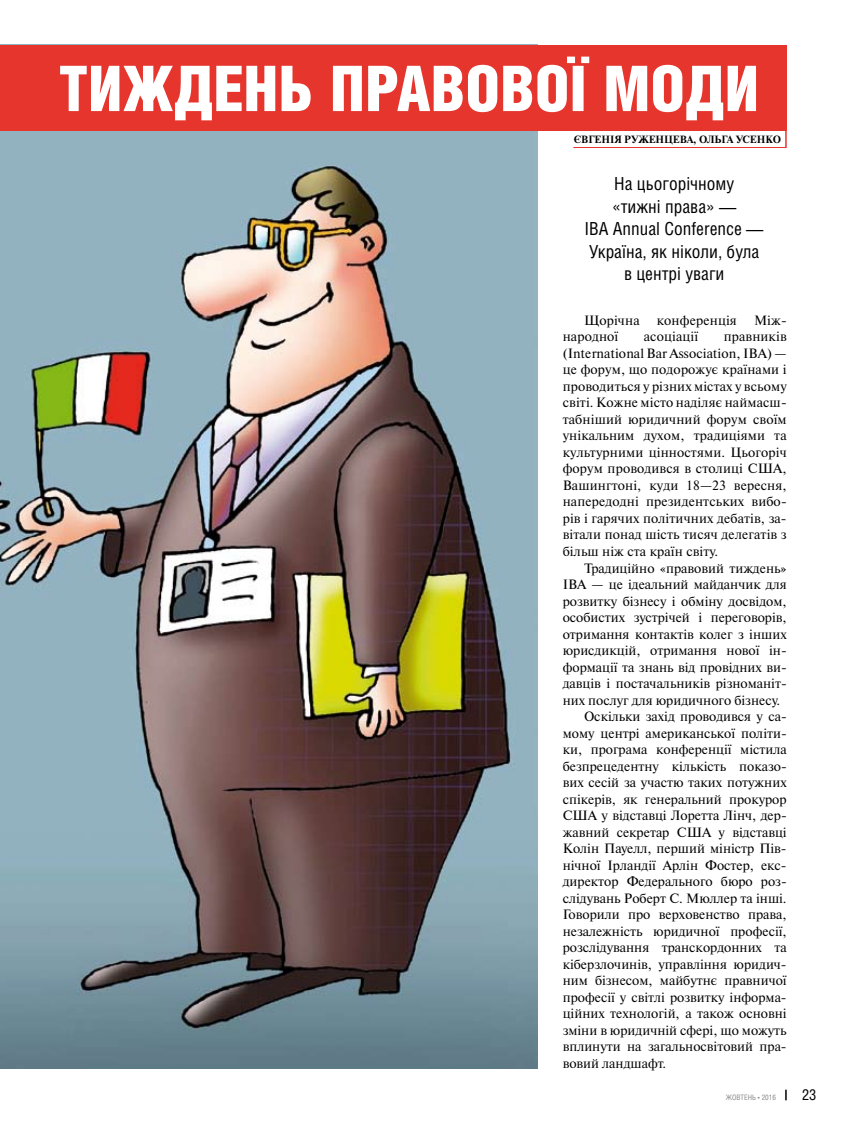
<style>
.page{position:relative;width:859px;height:1132px;background:#fff}
.page>*{position:absolute;margin:0;border:0;box-sizing:border-box;transform-origin:0 0}
.t1{font:900 63px "Helios Cond";color:#fff}
.t2{font:18px/22.5px "Helios Cond";color:#000;text-align:center}
.t3{font:15px "Helios Cond";color:#000}
.t4{font:13.5px/16.5px "Newton C";color:#000;text-align:justify}
.t5{font:700 10.5px "Newton C";color:#000}
.t6{font:7.5px "Helios Cond";color:#87888a}
</style>
<div class="page">
<svg style="left:785px;top:1089px;width:2px;height:10px"></svg>
<img style="left:0;top:130px;width:537px;height:937px">
<hr style="left:785px;top:98px;width:2px;height:49px;background:#e5352d">
<hr style="left:573px;top:147px;width:214px;height:1px;background:#e5352d">
<div style="left:0;top:45px;width:787px;height:85px;background:#e5352d"></div>
<h1 class="t1" style="left:59px;top:53px;width:701px">Тиждень правової моди</h1>
<p class="t5" style="left:574px;top:134px;width:60px">Євгенія РУЖЕНЦЕ</p>
<p class="t5" style="left:680px;top:134px;width:65px">ВА, Ольга УСЕНК</p>
<p class="t5" style="left:773px;top:134px;width:10px">О</p>
<h2 class="t2" style="left:585px;top:172px;width:180px">На цьогорічному<br>«тижні права» —<br>IBA Annual Conference —<br>Україна, як ніколи, була в центрі уваги</h2>
<p class="t4" style="left:584px;top:312px;width:57px">Щорічна</p>
<p class="t4" style="left:657px;top:312px;width:82px">конференція</p>
<p class="t4" style="left:754px;top:312px;width:34px">Між-</p>
<p class="t4" style="left:563px;top:328px;width:57px">народної</p>
<p class="t4" style="left:644px;top:328px;width:56px">асоціації</p>
<p class="t4" style="left:563px;top:328px;width:225px;text-indent:161px">правників (International Bar Association, IBA) — це форум, що подорожує країнами і проводиться у різних містах у всьому світі. Кожне місто наділяє наймасш&shy;табніший юридичний форум своїм унікальним духом, традиціями та культурними цінностями. Цьогоріч форум проводився в столиці США, Вашингтоні, куди 18—23 вересня, напередодні президентських вибо&shy;рів і гарячих політичних дебатів, за&shy;вітали понад шість тисяч делегатів з більш ніж ста країн світу.</p>
<p class="t4" style="left:584px;top:559px;width:204px">Традиційно «правовий тиждень»</p>
<p class="t4" style="left:563px;top:576px;width:225px">IBA — це ідеальний майданчик для</p>
<p class="t4" style="left:563px;top:592px;width:225px">розвитку бізнесу і обміну досвідом,</p>
<p class="t4" style="left:563px;top:609px;width:225px">особистих зустрічей і переговорів,</p>
<p class="t4" style="left:563px;top:625px;width:225px">отримання контактів колег з інших</p>
<p class="t4" style="left:563px;top:642px;width:225px">юрисдикцій, отримання нової ін-</p>
<p class="t4" style="left:563px;top:658px;width:225px">формації та знань від провідних ви-</p>
<p class="t4" style="left:563px;top:675px;width:225px">давців і постачальників різноманіт-</p>
<p class="t4" style="left:563px;top:691px;width:219px">них послуг для юридичного бізнесу.</p>
<p class="t4" style="left:584px;top:708px;width:204px">Оскільки захід проводився у са-</p>
<p class="t4" style="left:563px;top:724px;width:225px">мому центрі американської політи-</p>
<p class="t4" style="left:563px;top:741px;width:225px">ки, програма конференції містила</p>
<p class="t4" style="left:563px;top:757px;width:225px">безпрецедентну кількість показо-</p>
<p class="t4" style="left:563px;top:774px;width:225px">вих сесій за участю таких потужних</p>
<p class="t4" style="left:563px;top:790px;width:225px">спікерів, як генеральний прокурор</p>
<p class="t4" style="left:563px;top:807px;width:225px">США у відставці Лоретта Лінч, дер-</p>
<p class="t4" style="left:563px;top:823px;width:225px">жавний секретар США у відставці</p>
<p class="t4" style="left:563px;top:840px;width:225px">Колін Пауелл, перший міністр Пів-</p>
<p class="t4" style="left:563px;top:856px;width:224px">нічної Ірландії Арлін Фостер, екс-</p>
<p class="t4" style="left:563px;top:873px;width:225px">директор Федерального бюро роз-</p>
<p class="t4" style="left:563px;top:889px;width:225px">слідувань Роберт С. Мюллер та інші.</p>
<p class="t4" style="left:563px;top:906px;width:225px">Говорили про верховенство права,</p>
<p class="t4" style="left:563px;top:922px;width:225px">незалежність юридичної професії,</p>
<p class="t4" style="left:563px;top:939px;width:225px">розслідування транскордонних та</p>
<p class="t4" style="left:563px;top:955px;width:225px">кіберзлочинів, управління юридич-</p>
<p class="t4" style="left:563px;top:972px;width:225px">ним бізнесом, майбутнє правничої</p>
<p class="t4" style="left:563px;top:988px;width:225px">професії у світлі розвитку інформа-</p>
<p class="t4" style="left:563px;top:1005px;width:225px">ційних технологій, а також основні</p>
<p class="t4" style="left:563px;top:1021px;width:225px">зміни в юридичній сфері, що можуть</p>
<p class="t4" style="left:563px;top:1038px;width:225px">вплинути на загальносвітовий пра-</p>
<p class="t4" style="left:563px;top:1054px;width:105px">вовий ландшафт.</p>
<p class="t6" style="left:726px;top:1092px;width:52px">ЖОВТЕНЬ • 2016</p>
<p class="t3" style="left:802px;top:1085px;width:16px">23</p>
</div>
